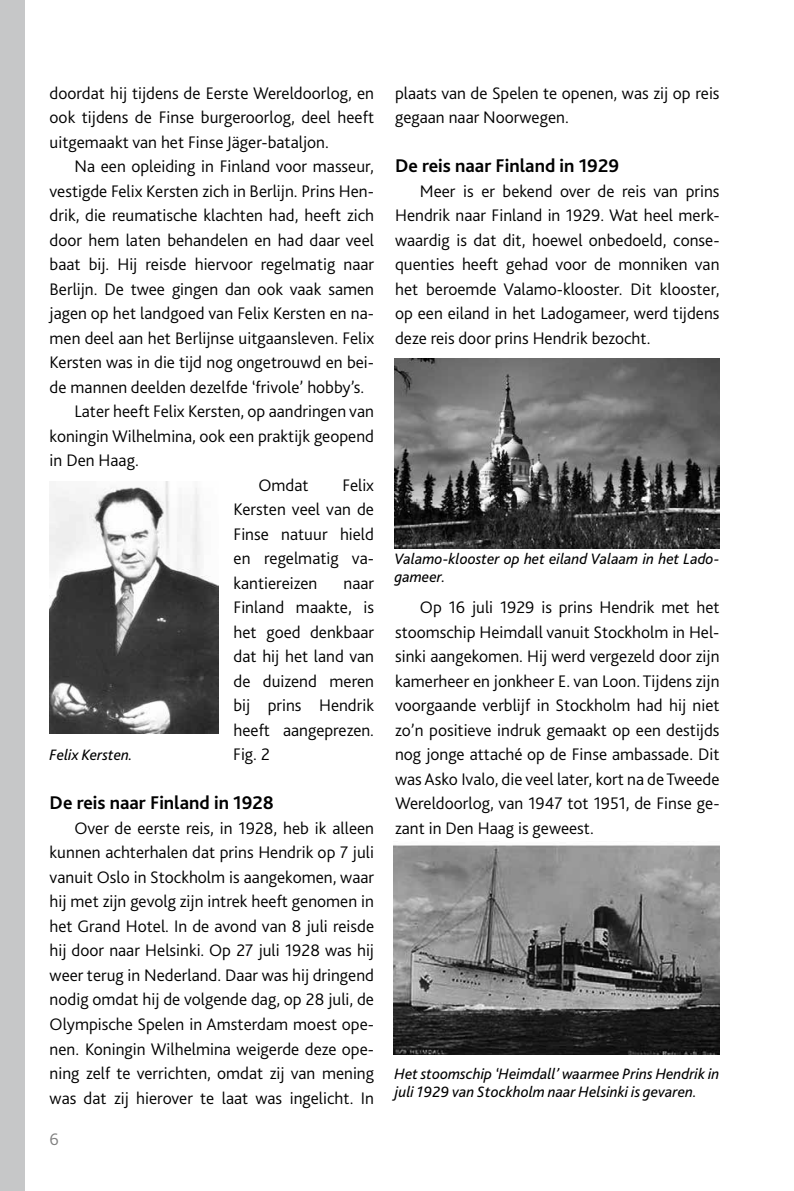
<style>
.page{position:relative;width:794px;height:1191px;background:#fff}
.page>*{position:absolute;margin:0;border:0;box-sizing:border-box;transform-origin:0 0}
.t1{font:700 19.25px "Bliss 2";color:#000}
.t2{font:300 17.5px/24.5px "Bliss 2";color:#000;text-align:justify}
.t3{font:300 17.5px "Bliss 2";color:#808080}
.t4{font:italic 15.75px/17.5px "Bliss 2";color:#000}
</style>
<div class="page">
<div style="left:0;top:0;width:25px;height:1191px;background:#c6c7c8"></div>
<img style="left:50px;top:481px;width:169px;height:253px">
<img style="left:394px;top:358px;width:325px;height:190px">
<img style="left:393px;top:845px;width:326px;height:209px">
<p class="t2" style="left:50px;top:80px;width:326px">doordat hij tijdens de Eerste Wereldoorlog, en ook tijdens de Finse burgeroorlog, deel heeft uitgemaakt van het Finse Jäger-bataljon.</p>
<p class="t2" style="left:74px;top:154px;width:301px">Na een opleiding in Finland voor masseur,</p>
<p class="t2" style="left:50px;top:178px;width:326px">vestigde Felix Kersten zich in Berlijn. Prins Hen-</p>
<p class="t2" style="left:50px;top:203px;width:326px">drik, die reumatische klachten had, heeft zich</p>
<p class="t2" style="left:50px;top:227px;width:326px">door hem laten behandelen en had daar veel</p>
<p class="t2" style="left:50px;top:252px;width:326px">baat bij. Hij reisde hiervoor regelmatig naar</p>
<p class="t2" style="left:50px;top:276px;width:326px">Berlijn. De twee gingen dan ook vaak samen</p>
<p class="t2" style="left:50px;top:301px;width:326px">jagen op het landgoed van Felix Kersten en na-</p>
<p class="t2" style="left:50px;top:325px;width:326px">men deel aan het Berlijnse uitgaansleven. Felix</p>
<p class="t2" style="left:50px;top:350px;width:326px">Kersten was in die tijd nog ongetrouwd en bei-</p>
<p class="t2" style="left:50px;top:374px;width:316px">de mannen deelden dezelfde ‘frivole’ hobby’s.</p>
<p class="t2" style="left:74px;top:399px;width:301px">Later heeft Felix Kersten, op aandringen van</p>
<p class="t2" style="left:50px;top:423px;width:326px">koningin Wilhelmina, ook een praktijk geopend</p>
<p class="t2" style="left:50px;top:448px;width:91px">in Den Haag.</p>
<p class="t2" style="left:258px;top:472px;width:52px">Omdat</p>
<p class="t2" style="left:233px;top:472px;width:142px;text-indent:109px">Felix Kersten veel van de Finse natuur hield en regelmatig va&shy;kantiereizen</p>
<p class="t2" style="left:233px;top:570px;width:142px;text-indent:110px">naar Finland maakte, is het goed denkbaar dat hij het land van de duizend meren bij prins Hendrik heeft aangeprezen.<br>Fig. 2</p>
<p class="t1" style="left:50px;top:791px;width:226px">De reis naar Finland in 1928</p>
<p class="t2" style="left:50px;top:815px;width:326px;text-indent:25px">Over de eerste reis, in 1928, heb ik alleen kunnen achterhalen dat prins Hendrik op 7 juli vanuit Oslo in Stockholm is aangekomen, waar hij met zijn gevolg zijn intrek heeft genomen in het Grand Hotel. In de avond van 8 juli reisde hij door naar Helsinki. Op 27 juli 1928 was hij weer terug in Nederland. Daar was hij dringend nodig omdat hij de volgende dag, op 28 juli, de Olympische Spelen in Amsterdam moest ope&shy;nen. Koningin Wilhelmina weigerde deze ope&shy;ning zelf te verrichten, omdat zij van mening was dat zij hierover te laat was ingelicht. In</p>
<p class="t4" style="left:50px;top:746px;width:85px">Felix Kersten.</p>
<p class="t3" style="left:50px;top:1128px;width:11px">6</p>
<p class="t2" style="left:395px;top:80px;width:326px">plaats van de Spelen te openen, was zij op reis gegaan naar Noorwegen.</p>
<p class="t1" style="left:395px;top:154px;width:225px">De reis naar Finland in 1929</p>
<p class="t2" style="left:395px;top:178px;width:326px;text-indent:25px">Meer is er bekend over de reis van prins Hendrik naar Finland in 1929. Wat heel merk&shy;waardig is dat dit, hoewel onbedoeld, conse&shy;quenties heeft gehad voor de monniken van het beroemde Valamo-klooster. Dit klooster, op een eiland in het Ladogameer, werd tijdens deze reis door prins Hendrik bezocht.</p>
<p class="t4" style="left:394px;top:550px;width:326px">Valamo-klooster op het eiland Valaam in het Lado&shy;gameer.</p>
<p class="t2" style="left:395px;top:595px;width:326px;text-indent:25px">Op 16 juli 1929 is prins Hendrik met het stoomschip Heimdall vanuit Stockholm in Hel&shy;sinki aangekomen. Hij werd vergezeld door zijn kamerheer en jonkheer E. van Loon. Tijdens zijn voorgaande verblijf in Stockholm had hij niet zo’n positieve indruk gemaakt op een destijds nog jonge attaché op de Finse ambassade. Dit was Asko Ivalo, die veel later, kort na de Tweede Wereldoorlog, van 1947 tot 1951, de Finse ge&shy;zant in Den Haag is geweest.</p>
<p class="t4" style="left:394px;top:1064px;width:326px">Het stoomschip ‘Heimdall’ waarmee Prins Hendrik in juli 1929 van Stockholm naar Helsinki is gevaren.</p>
</div>
